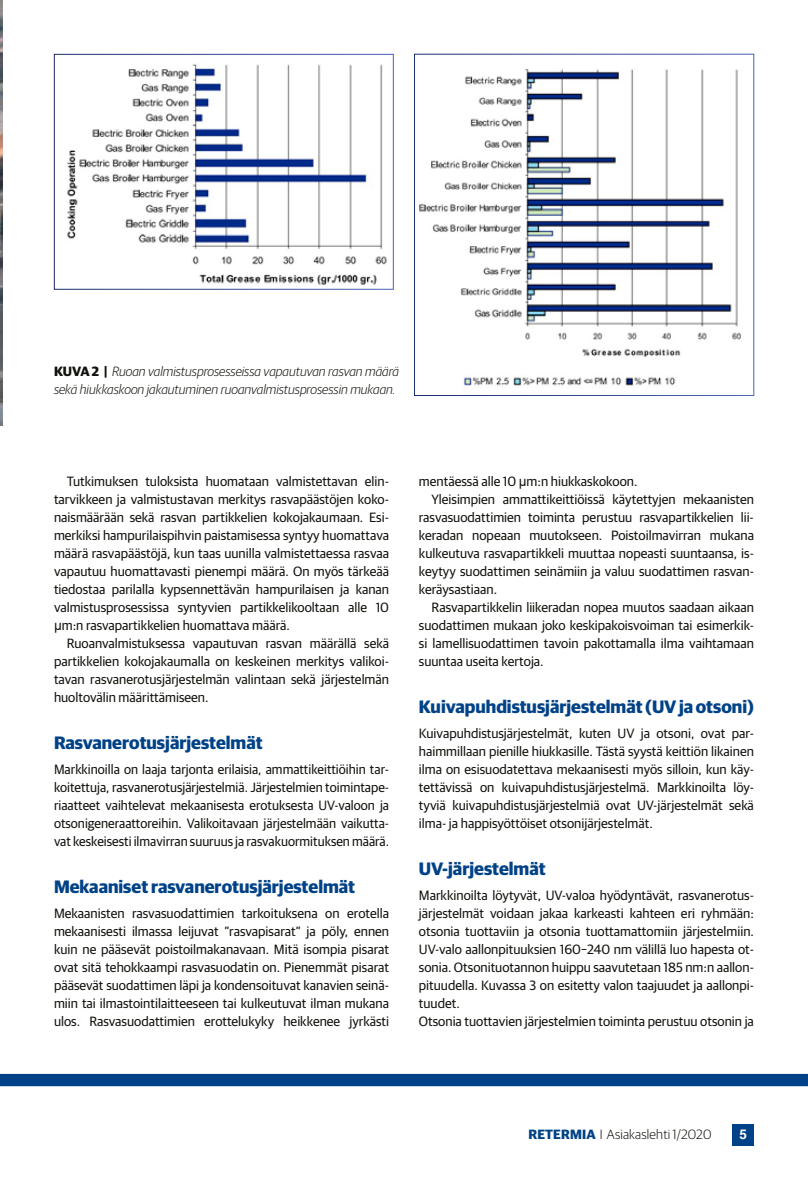
<style>
.page{position:relative;width:808px;height:1178px;background:#fff}
.page>*{position:absolute;margin:0;border:0;box-sizing:border-box;transform-origin:0 0}
.t1{font:700 18px "Guardian Sans";color:#004287}
.t2{font:13.5px/18px "Guardian Sans";color:#12120d;text-align:justify}
.t3{font:italic 300 13.5px/18px "Guardian Sans";color:#12120d}
.t4{font:300 13.5px "Guardian Sans";letter-spacing:.015em;color:#12120d}
.t5{font:700 13.5px "Helvetica";color:#fff}
.s1{font-weight:700;font-style:normal}
.s2{font-family:"Arial"}
.s3{font-weight:700;color:#004287}
</style>
<div class="page">
<div style="left:733px;top:1124px;width:21px;height:21px;background:#004287"></div>
<svg style="left:0;top:1074px;width:808px;height:13px;background:#0f4d8e"></svg>
<img style="left:67px;top:63px;width:320px;height:222px">
<div style="left:54px;top:54px;width:340px;height:236px;border:1px solid #fff"></div>
<img style="left:419px;top:69px;width:322px;height:317px">
<div style="left:414px;top:54px;width:340px;height:342px;border:1px solid #fff"></div>
<img style="left:0;top:0;width:2px;height:426px">
<p class="t3" style="left:54px;top:362px;width:347px"><span class="s1">KUVA 2 |</span> Ruoan valmistusprosesseissa vapautuvan rasvan määrä sekä hiukkaskoon jakautuminen ruoanvalmistusprosessin mukaan.</p>
<p class="t2" style="left:54px;top:471px;width:337px;text-indent:13px">Tutkimuksen tuloksista huomataan valmistettavan elin&shy;tarvikkeen ja valmistustavan merkitys rasvapäästöjen koko&shy;naismäärään sekä rasvan partikkelien kokojakaumaan. Esi&shy;merkiksi hampurilaispihvin paistamisessa syntyy huomattava määrä rasvapäästöjä, kun taas uunilla valmistettaessa rasvaa vapautuu huomattavasti pienempi määrä. On myös tärkeää tiedostaa parilalla kypsennettävän hampurilaisen ja kanan valmistusprosessissa syntyvien partikkelikooltaan alle 10 <span class="s2">µ</span>m:n rasvapartikkelien huomattava määrä.</p>
<p class="t2" style="left:54px;top:633px;width:337px;text-indent:13px">Ruoanvalmistuksessa vapautuvan rasvan määrällä sekä partikkelien kokojakaumalla on keskeinen merkitys valikoi&shy;tavan rasvanerotusjärjestelmän valintaan sekä järjestelmän huoltovälin määrittämiseen.</p>
<h1 class="t1" style="left:54px;top:729px;width:210px">Rasvanerotusjärjestelmät</h1>
<p class="t2" style="left:54px;top:759px;width:337px">Markkinoilla on laaja tarjonta erilaisia, ammattikeittiöihin tar&shy;koitettuja, rasvanerotusjärjestelmiä. Järjestelmien toimintape&shy;riaatteet vaihtelevat mekaanisesta erotuksesta UV-valoon ja otsonigeneraattoreihin. Valikoitavaan järjestelmään vaikutta&shy;vat keskeisesti ilmavirran suuruus ja rasvakuormituksen määrä.</p>
<h1 class="t1" style="left:54px;top:873px;width:303px">Mekaaniset rasvanerotusjärjestelmät</h1>
<p class="t2" style="left:54px;top:903px;width:337px">Mekaanisten rasvasuodattimien tarkoituksena on erotella mekaanisesti ilmassa leijuvat ”rasvapisarat” ja pöly, ennen kuin ne pääsevät poistoilmakanavaan. Mitä isompia pisarat ovat sitä tehokkaampi rasvasuodatin on. Pienemmät pisarat pääsevät suodattimen läpi ja kondensoituvat kanavien seinä&shy;miin tai ilmastointilaitteeseen tai kulkeutuvat ilman mukana ulos. Rasvasuodattimien erottelukyky heikkenee jyrkästi</p>
<p class="t2" style="left:419px;top:471px;width:220px">mentäessä alle 10 <span class="s2">µ</span>m:n hiukkaskokoon.</p>
<p class="t2" style="left:432px;top:489px;width:324px">Yleisimpien ammattikeittiöissä käytettyjen mekaanisten</p>
<p class="t2" style="left:419px;top:507px;width:337px">rasvasuodattimien toiminta perustuu rasvapartikkelien lii-</p>
<p class="t2" style="left:419px;top:525px;width:337px">keradan nopeaan muutokseen. Poistoilmavirran mukana</p>
<p class="t2" style="left:419px;top:543px;width:337px">kulkeutuva rasvapartikkeli muuttaa nopeasti suuntaansa, is-</p>
<p class="t2" style="left:419px;top:561px;width:337px">keytyy suodattimen seinämiin ja valuu suodattimen rasvan-</p>
<p class="t2" style="left:419px;top:579px;width:80px">keräysastiaan.</p>
<p class="t2" style="left:432px;top:597px;width:324px">Rasvapartikkelin liikeradan nopea muutos saadaan aikaan</p>
<p class="t2" style="left:419px;top:615px;width:337px">suodattimen mukaan joko keskipakoisvoiman tai esimerkik-</p>
<p class="t2" style="left:419px;top:633px;width:337px">si lamellisuodattimen tavoin pakottamalla ilma vaihtamaan</p>
<p class="t2" style="left:419px;top:651px;width:126px">suuntaa useita kertoja.</p>
<h1 class="t1" style="left:419px;top:693px;width:337px">Kuivapuhdistusjärjestelmät (UV ja otsoni)</h1>
<p class="t2" style="left:419px;top:723px;width:337px">Kuivapuhdistusjärjestelmät, kuten UV ja otsoni, ovat par&shy;haimmillaan pienille hiukkasille. Tästä syystä keittiön likainen ilma on esisuodatettava mekaanisesti myös silloin, kun käy&shy;tettävissä on kuivapuhdistusjärjestelmä. Markkinoilta löy&shy;tyviä kuivapuhdistusjärjestelmiä ovat UV-järjestelmät sekä ilma- ja happisyöttöiset otsonijärjestelmät.</p>
<h1 class="t1" style="left:419px;top:855px;width:128px">UV-järjestelmät</h1>
<p class="t2" style="left:419px;top:885px;width:337px;text-align:left">Markkinoilta löytyvät, UV-valoa hyödyntävät, rasvanerotus&shy;järjestelmät voidaan jakaa karkeasti kahteen eri ryhmään: otsonia tuottaviin ja otsonia tuottamattomiin järjestelmiin.<br>UV-valo aallonpituuksien 160–240 nm välillä luo hapesta ot&shy;sonia. Otsonituotannon huippu saavutetaan 185 nm:n aallon&shy;pituudella. Kuvassa 3 on esitetty valon taajuudet ja aallonpi&shy;tuudet.<br>Otsonia tuottavien järjestelmien toiminta perustuu otsonin ja</p>
<p class="t4" style="left:528px;top:1125px;width:184px"><span class="s3">RETERMIA</span> I Asiakaslehti 1/2020</p>
<p class="t5" style="left:739px;top:1126px;width:9px">5</p>
</div>
